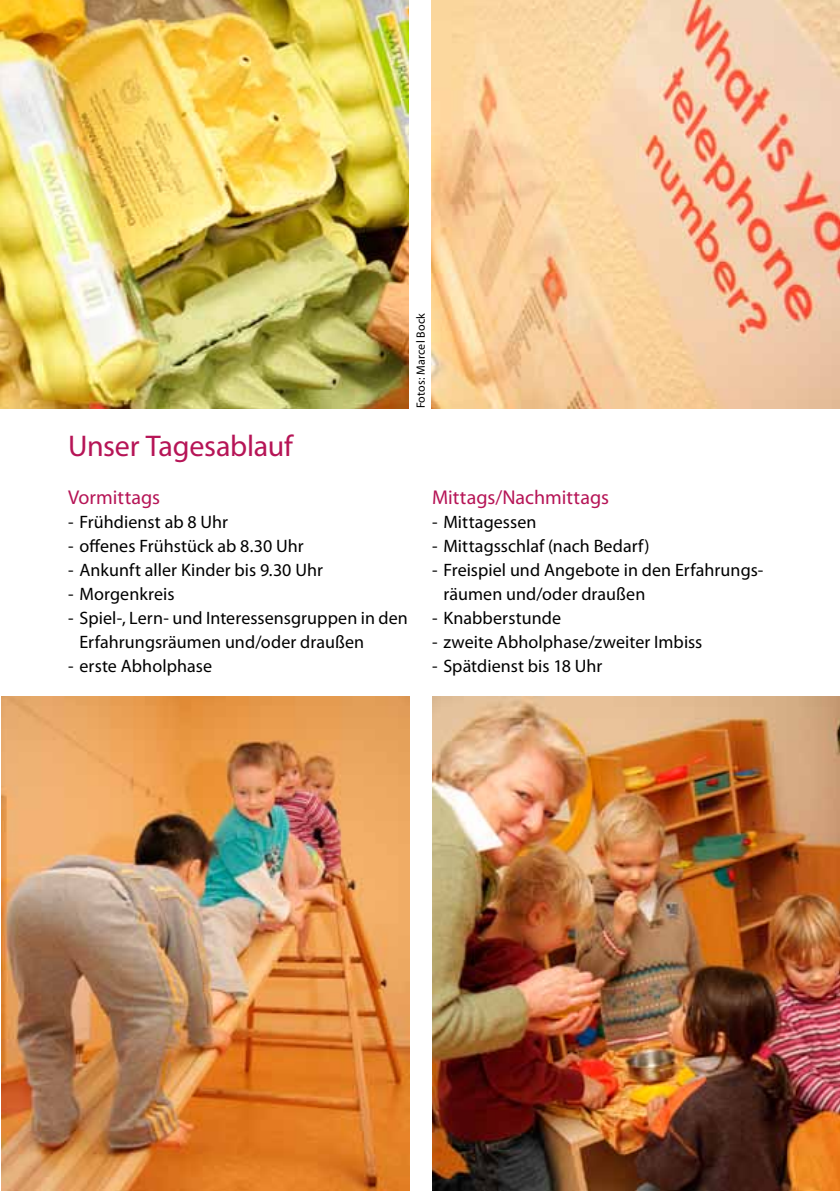
<style>
.page{position:relative;width:840px;height:1191px;background:#fff}
.page>*{position:absolute;margin:0;border:0;box-sizing:border-box;transform-origin:0 0}
.t1{font:30px "Myriad Pro";letter-spacing:-.01em;color:#b61456}
.t2{font:20px "Myriad Pro";color:#b61456}
.t3{font:18px/24px "Myriad Pro";letter-spacing:.005em;color:#000}
.t4{font:12px "Myriad Pro";letter-spacing:.015em;color:#000}
</style>
<div class="page">
<img style="left:0;top:0;width:408px;height:408px">
<img style="left:431px;top:0;width:408px;height:408px">
<img style="left:432px;top:696px;width:407px;height:495px">
<img style="left:1px;top:696px;width:408px;height:495px">
<p class="t4" style="left:413px;top:408px;width:97px;rotate:-90deg">Fotos: Marcel Bock</p>
<h1 class="t1" style="left:68px;top:427px;width:226px">Unser Tagesablauf</h1>
<p class="t2" style="left:68px;top:485px;width:93px">Vormittags</p>
<p class="t3" style="left:68px;top:510px;width:161px">- Frühdienst ab 8 Uhr</p>
<p class="t3" style="left:68px;top:534px;width:237px">- offenes Frühstück ab 8.30 Uhr</p>
<p class="t3" style="left:68px;top:558px;width:256px">- Ankunft aller Kinder bis 9.30 Uhr</p>
<p class="t3" style="left:68px;top:582px;width:108px">- Morgenkreis</p>
<p class="t3" style="left:79px;top:606px;width:330px;text-indent:-11px">- Spiel-, Lern- und Interessensgruppen in den<br>Erfahrungsräumen und/oder draußen</p>
<p class="t3" style="left:68px;top:654px;width:145px">- erste Abholphase</p>
<p class="t2" style="left:432px;top:485px;width:178px">Mittags/Nachmittags</p>
<p class="t3" style="left:432px;top:510px;width:106px">- Mittagessen</p>
<p class="t3" style="left:432px;top:534px;width:219px">- Mittagsschlaf (nach Bedarf)</p>
<p class="t3" style="left:443px;top:558px;width:321px;text-indent:-11px">- Freispiel und Angebote in den Erfahrungs&shy;räumen und/oder draußen</p>
<p class="t3" style="left:432px;top:606px;width:130px">- Knabberstunde</p>
<p class="t3" style="left:432px;top:630px;width:272px">- zweite Abholphase/zweiter Imbiss</p>
<p class="t3" style="left:432px;top:654px;width:172px">- Spätdienst bis 18 Uhr</p>
</div>
